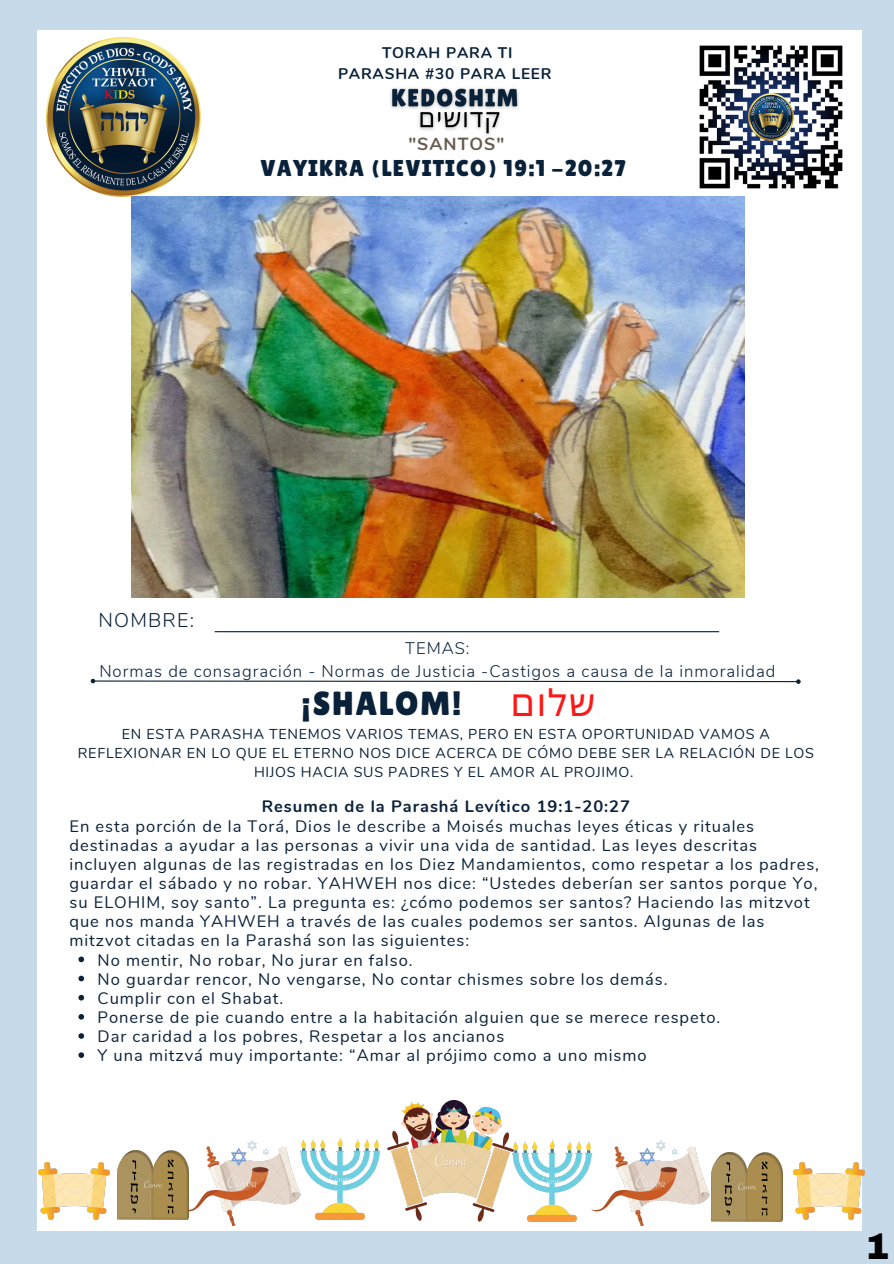
<style>
.page{position:relative;width:894px;height:1264px;background:#fff}
.page>*{position:absolute;margin:0;border:0;box-sizing:border-box;transform-origin:0 0}
.t1{font:36.45px "Noto Sans Hebrew";color:#ff1616}
.t2{font:900 36.45px "Archivo";color:#000}
.t3{font:33.45px "Lilita One";letter-spacing:.05em;color:#092139}
.t4{font:22.95px "Lilita One";letter-spacing:.05em;color:#092139}
.t5{font:300 19.8px "Nunito";letter-spacing:.06em;color:#092139}
.t6{font:700 17.55px "Nunito";letter-spacing:.055em;color:#665a4c}
.t7{font:300 16.8px "Nunito";letter-spacing:.06em;color:#092139}
.t8{font:16.5px/19.2px "Nunito";letter-spacing:.06em;color:#092139}
.t9{font:700 16.5px "Nunito";letter-spacing:.06em;color:#092139}
.t10{font:700 15.45px "Nunito";letter-spacing:.05em;color:#092139}
.t11{font:14.25px/19.2px "Nunito";letter-spacing:.05em;color:#092139;text-align:center}
</style>
<div class="page">
<div style="left:12px;top:0;width:851px;height:29px;background:#c6daea"></div>
<div style="left:0;top:0;width:37px;height:1263px;background:#c6daea"></div>
<div style="left:861px;top:0;width:32px;height:1263px;background:#c6daea"></div>
<img style="left:387px;top:1100px;width:125px;height:120px">
<img style="left:183px;top:1140px;width:117px;height:84px">
<img style="left:300px;top:1138px;width:79px;height:81px">
<img style="left:512px;top:1140px;width:79px;height:81px">
<img style="left:591px;top:1140px;width:118px;height:84px">
<img style="left:117px;top:1150px;width:71px;height:68px">
<img style="left:711px;top:1152px;width:71px;height:69px">
<img style="left:39px;top:1162px;width:71px;height:57px">
<img style="left:793px;top:1161px;width:71px;height:58px">
<img style="left:47px;top:38px;width:153px;height:159px">
<hr style="left:215px;top:631px;width:503px;height:1px;background:#092139">
<img style="left:691px;top:45px;width:152px;height:152px">
<svg style="left:90px;top:678px;width:711px;height:6px"></svg>
<div style="left:0;top:1231px;width:893px;height:32px;background:#c6daea"></div>
<img style="left:131px;top:197px;width:612px;height:400px">
<img style="left:390px;top:88px;width:129px;height:21px">
<svg style="left:78px;top:956px;width:6px;height:6px"></svg>
<svg style="left:78px;top:975px;width:6px;height:6px"></svg>
<svg style="left:78px;top:994px;width:6px;height:6px"></svg>
<svg style="left:78px;top:1014px;width:6px;height:5px"></svg>
<svg style="left:78px;top:1033px;width:6px;height:5px"></svg>
<svg style="left:78px;top:1052px;width:6px;height:5px"></svg>
<img style="left:412px;top:99px;width:95px;height:36px">
<p class="t10" style="left:382px;top:42px;width:132px">TORAH PARA TI</p>
<p class="t10" style="left:338px;top:64px;width:215px">PARASHA #30 PARA LEER</p>
<p class="t6" style="left:408px;top:132px;width:97px">"SANTOS"</p>
<p class="t4" style="left:260px;top:155px;width:366px">VAYIKRA (LEVITICO) 19:1 -20:27</p>
<p class="t5" style="left:98px;top:607px;width:97px">NOMBRE:</p>
<p class="t7" style="left:405px;top:637px;width:66px">TEMAS:</p>
<p class="t7" style="left:99px;top:659px;width:677px">Normas de consagración - Normas de Justicia -Castigos a causa de la inmoralidad</p>
<p class="t1" style="left:511px;top:676px;width:85px">ם של ו</p>
<p class="t3" style="left:301px;top:683px;width:162px">¡SHALOM!</p>
<p class="t11" style="left:78px;top:724px;width:737px">EN ESTA PARASHA TENEMOS VARIOS TEMAS, PERO EN ESTA OPORTUNIDAD VAMOS A<br>REFLEXIONAR EN LO QUE EL ETERNO NOS DICE ACERCA DE CÓMO DEBE SER LA RELACIÓN DE LOS<br>HIJOS HACIA SUS PADRES Y EL AMOR AL PROJIMO.</p>
<p class="t9" style="left:262px;top:795px;width:369px">Resumen de la Parashá Levítico 19:1-20:27</p>
<p class="t8" style="left:69px;top:816px;width:750px">En esta porción de la Torá, Dios le describe a Moisés muchas leyes éticas y rituales destinadas a ayudar a las personas a vivir una vida de santidad. Las leyes descritas incluyen algunas de las registradas en los Diez Mandamientos, como respetar a los padres, guardar el sábado y no robar. YAHWEH nos dice: “Ustedes deberían ser santos porque Yo, su ELOHIM, soy santo”. La pregunta es: ¿cómo podemos ser santos? Haciendo las mitzvot que nos manda YAHWEH a través de las cuales podemos ser santos. Algunas de las mitzvot citadas en la Parashá son las siguientes:</p>
<p class="t8" style="left:97px;top:950px;width:316px">No mentir, No robar, No jurar en falso.</p>
<p class="t8" style="left:97px;top:969px;width:571px">No guardar rencor, No vengarse, No contar chismes sobre los demás.</p>
<p class="t8" style="left:97px;top:988px;width:187px">Cumplir con el Shabat.</p>
<p class="t8" style="left:97px;top:1008px;width:624px">Ponerse de pie cuando entre a la habitación alguien que se merece respeto.</p>
<p class="t8" style="left:97px;top:1027px;width:408px">Dar caridad a los pobres, Respetar a los ancianos</p>
<p class="t8" style="left:97px;top:1046px;width:550px">Y una mitzvá muy importante: “Amar al prójimo como a uno mismo</p>
<p class="t2" style="left:865px;top:1226px;width:26px">1</p>
</div>
